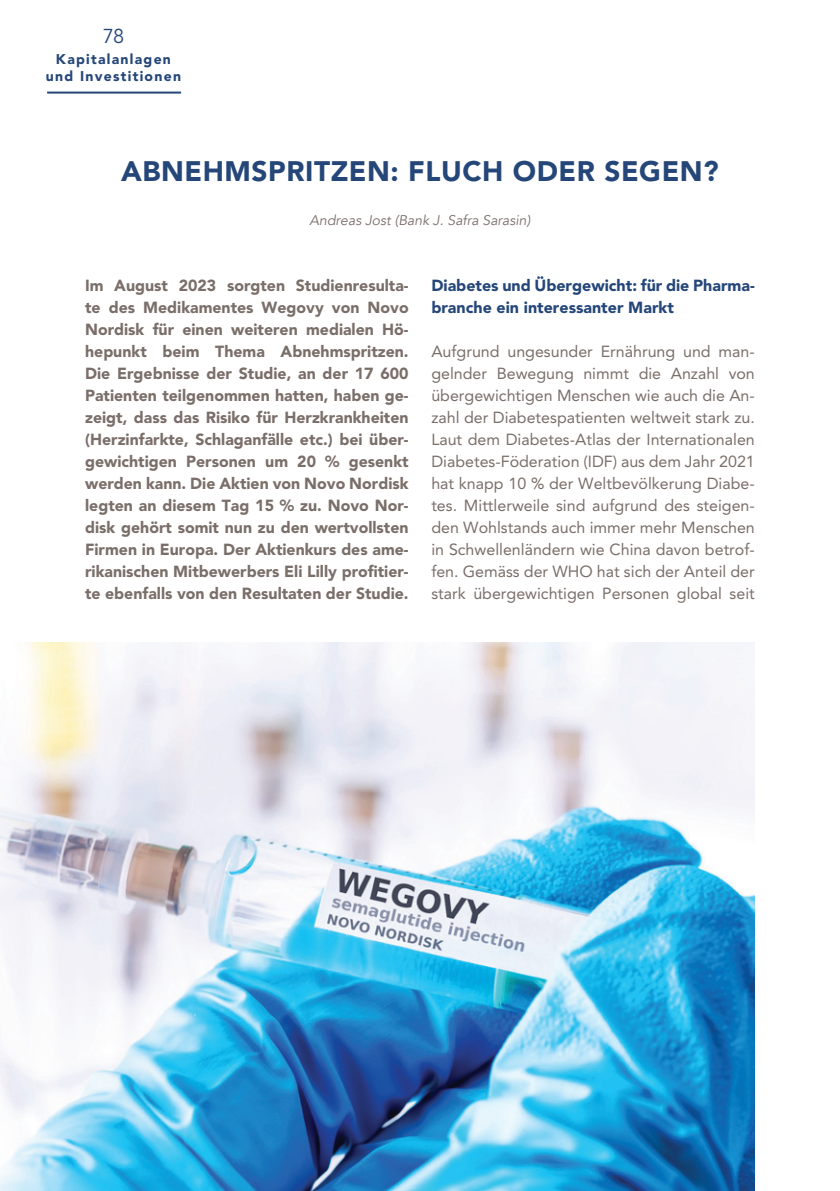
<style>
.page{position:relative;width:840px;height:1191px;background:#fff}
.page>*{position:absolute;margin:0;border:0;box-sizing:border-box;transform-origin:0 0}
.t1{font:900 28px "Avenir LT Std";letter-spacing:.02em;color:#244678}
.t2{font:20px "Avenir LT Std";color:#244678}
.t3{font:900 16px/22px "Avenir LT Std";color:#7a6e69;text-align:justify}
.t4{font:16px/22px "Avenir LT Std";color:#7a6e69;text-align:justify}
.t5{font:900 16px/22px "Avenir LT Std";color:#244678}
.t6{font:italic 14px "Avenir";color:#7a6e69}
.t7{font:900 14px/16.8px "Avenir LT Std";letter-spacing:.09em;color:#244678;text-align:center}
</style>
<div class="page">
<img style="left:0;top:643px;width:754px;height:548px">
<hr style="left:47px;top:92px;width:134px;height:2px;background:#244678">
<p class="t2" style="left:103px;top:24px;width:23px">78</p>
<p class="t7" style="left:46px;top:51px;width:137px">Kapitalanlagen und Investitionen</p>
<h1 class="t1" style="left:121px;top:154px;width:599px">Abnehmspritzen: Fluch oder Segen?</h1>
<p class="t6" style="left:309px;top:212px;width:222px">Andreas Jost (Bank J. Safra Sarasin)</p>
<p class="t3" style="left:85px;top:274px;width:325px">Im August 2023 sorgten Studienresulta&shy;te des Medikamentes Wegovy von Novo Nordisk für einen weiteren medialen Hö&shy;hepunkt beim Thema Abnehmspritzen.<br>Die Ergebnisse der Studie, an der 17 600<br>Patienten teilgenommen hatten, haben ge&shy;zeigt, dass das Risiko für Herzkrankheiten (Herzinfarkte, Schlaganfälle etc.) bei über&shy;gewichtigen Personen um 20 % gesenkt werden kann. Die Aktien von Novo Nordisk legten an diesem Tag 15 % zu. Novo Nor&shy;disk gehört somit nun zu den wertvollsten Firmen in Europa. Der Aktienkurs des ame&shy;rikanischen Mitbewerbers Eli Lilly profitier&shy;te ebenfalls von den Resultaten der Studie.</p>
<p class="t5" style="left:431px;top:274px;width:325px">Diabetes und Übergewicht: für die Pharma&shy;branche ein interessanter Markt</p>
<p class="t4" style="left:431px;top:340px;width:325px">Aufgrund ungesunder Ernährung und man&shy;gelnder Bewegung nimmt die Anzahl von übergewichtigen Menschen wie auch die An&shy;zahl der Diabetespatienten weltweit stark zu.<br>Laut dem Diabetes-Atlas der Internationalen Diabetes-Föderation (IDF) aus dem Jahr 2021 hat knapp 10 % der Weltbevölkerung Diabe&shy;tes. Mittlerweile sind aufgrund des steigen&shy;den Wohlstands auch immer mehr Menschen in Schwellenländern wie China davon betrof&shy;fen. Gemäss der WHO hat sich der Anteil der stark übergewichtigen Personen global seit</p>
</div>
